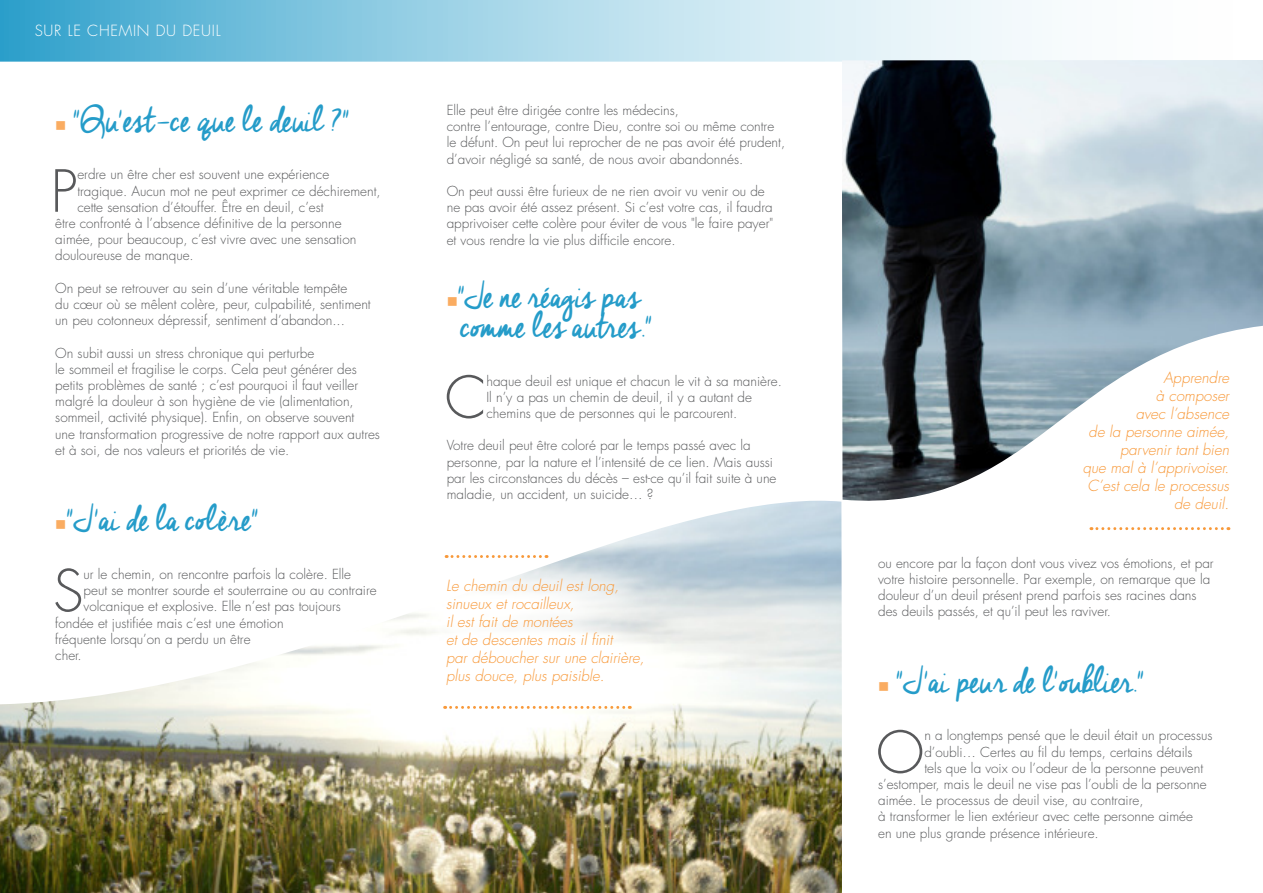
<style>
.page{position:relative;width:1263px;height:893px;background:#fff}
.page>*{position:absolute;margin:0;border:0;box-sizing:border-box;transform-origin:0 0}
.t1{font:300 56.4px "Futura Std";color:#58595b}
.t2{font:36px/30px "Cheddar Jack";letter-spacing:-.02em;color:#259cc9;text-align:center}
.t3{font:36px "Cheddar Jack";letter-spacing:-.04em;color:#259cc9}
.t4{font:italic 300 15px/18px "Futura Std";color:#f8993a}
.t5{font:300 15px "Futura Std";letter-spacing:.05em;color:#fff}
.t6{font:300 13.5px/16.2px "Futura Std";color:#58595b}
.s1{color:#faac61}
</style>
<div class="page">
<svg style="left:0;top:0;width:1042px;height:62px;background:#a2d4e7"></svg>
<img style="left:0;top:501px;width:842px;height:392px">
<div style="left:414px;top:546px;width:267px;height:177px;background:#fff;opacity:.75"></div>
<img style="left:842px;top:60px;width:421px;height:441px">
<svg style="left:446px;top:555px;width:101px;height:3px"></svg>
<svg style="left:445px;top:706px;width:185px;height:3px"></svg>
<svg style="left:1091px;top:527px;width:138px;height:3px"></svg>
<p class="t5" style="left:35px;top:22px;width:187px">SUR LE CHEMIN DU DEUIL</p>
<h2 class="t2" style="left:55px;top:106px;width:302px"><span class="s1">■</span> "Qu'est-ce que le deuil ?"฀</h2>
<h1 class="t1" style="left:51px;top:158px;width:28px">P</h1>
<p class="t6" style="left:77px;top:167px;width:253px">erdre un être cher est souvent une expérience</p>
<p class="t6" style="left:77px;top:183px;width:305px">tragique. Aucun mot ne peut exprimer ce déchirement,</p>
<p class="t6" style="left:77px;top:199px;width:248px">cette sensation d’étouffer. Être en deuil, c’est</p>
<p class="t6" style="left:55px;top:215px;width:288px">être confronté à l’absence définitive de la personne</p>
<p class="t6" style="left:55px;top:231px;width:303px">aimée, pour beaucoup, c’est vivre avec une sensation</p>
<p class="t6" style="left:55px;top:248px;width:140px">douloureuse de manque.</p>
<p class="t6" style="left:55px;top:280px;width:317px">On peut se retrouver au sein d’une véritable tempête<br>du cœur où se mêlent colère, peur, culpabilité, sentiment un peu cotonneux dépressif, sentiment d’abandon...</p>
<p class="t6" style="left:55px;top:345px;width:326px">On subit aussi un stress chronique qui perturbe<br>le sommeil et fragilise le corps. Cela peut générer des petits problèmes de santé ; c’est pourquoi il faut veiller malgré la douleur à son hygiène de vie (alimentation, sommeil, activité physique). Enfin, on observe souvent<br>une transformation progressive de notre rapport aux autres et à soi, de nos valeurs et priorités de vie.</p>
<h2 class="t2" style="left:55px;top:506px;width:211px"><span class="s1">■</span>"J'ai de la colère"฀</h2>
<h1 class="t1" style="left:53px;top:558px;width:32px">S</h1>
<p class="t6" style="left:84px;top:566px;width:269px">ur le chemin, on rencontre parfois la colère. Elle</p>
<p class="t6" style="left:84px;top:582px;width:295px">peut se montrer sourde et souterraine ou au contraire</p>
<p class="t6" style="left:84px;top:599px;width:259px">volcanique et explosive. Elle n’est pas toujours</p>
<p class="t6" style="left:55px;top:615px;width:230px">fondée et justifiée mais c’est une émotion</p>
<p class="t6" style="left:55px;top:631px;width:197px">fréquente lorsqu’on a perdu un être</p>
<p class="t6" style="left:55px;top:647px;width:28px">cher.</p>
<p class="t6" style="left:447px;top:102px;width:340px">Elle peut être dirigée contre les médecins,<br>contre l’entourage, contre Dieu, contre soi ou même contre le défunt. On peut lui reprocher de ne pas avoir été prudent, d’avoir négligé sa santé, de nous avoir abandonnés.</p>
<p class="t6" style="left:447px;top:183px;width:328px">On peut aussi être furieux de ne rien avoir vu venir ou de ne pas avoir été assez présent. Si c’est votre cas, il faudra apprivoiser cette colère pour éviter de vous "le faire payer" et vous rendre la vie plus difficile encore.</p>
<h2 class="t2" style="left:447px;top:285px;width:207px"><span class="s1">■</span>"Je ne réagis pas comme les autres."</h2>
<h1 class="t1" style="left:445px;top:364px;width:43px">C</h1>
<p class="t6" style="left:486px;top:373px;width:297px">haque deuil est unique et chacun le vit à sa manière.<br>Il n’y a pas un chemin de deuil, il y a autant de chemins que de personnes qui le parcourent.</p>
<p class="t6" style="left:447px;top:438px;width:331px">Votre deuil peut être coloré par le temps passé avec la personne, par la nature et l’intensité de ce lien. Mais aussi par les circonstances du décès – est-ce qu’il fait suite à une maladie, un accident, un suicide… ?</p>
<p class="t4" style="left:446px;top:577px;width:200px">Le chemin du deuil est long, sinueux et rocailleux,<br>il est fait de montées<br>et de descentes mais il finit<br>par déboucher sur une clairière, plus douce, plus paisible.</p>
<p class="t4" style="left:1083px;top:370px;width:148px;text-align:right">Apprendre<br>à composer<br>avec l’absence<br>de la personne aimée, parvenir tant bien<br>que mal à l’apprivoiser.<br>C’est cela le processus de deuil.</p>
<p class="t6" style="left:878px;top:555px;width:337px">ou encore par la façon dont vous vivez vos émotions, et par votre histoire personnelle. Par exemple, on remarque que la douleur d’un deuil présent prend parfois ses racines dans des deuils passés, et qu’il peut les raviver.</p>
<h2 class="t3" style="left:878px;top:656px;width:274px"><span class="s1">■</span> "J'ai peur de l'oublier."฀</h2>
<h1 class="t1" style="left:876px;top:719px;width:50px">O</h1>
<p class="t6" style="left:924px;top:728px;width:290px">n a longtemps pensé que le deuil était un processus</p>
<p class="t6" style="left:924px;top:744px;width:270px">d’oubli… Certes au fil du temps, certains détails</p>
<p class="t6" style="left:924px;top:760px;width:280px">tels que la voix ou l’odeur de la personne peuvent</p>
<p class="t6" style="left:878px;top:776px;width:330px">s’estomper, mais le deuil ne vise pas l’oubli de la personne</p>
<p class="t6" style="left:878px;top:793px;width:267px">aimée. Le processus de deuil vise, au contraire,</p>
<p class="t6" style="left:878px;top:809px;width:316px">à transformer le lien extérieur avec cette personne aimée</p>
<p class="t6" style="left:878px;top:825px;width:222px">en une plus grande présence intérieure.</p>
</div>
